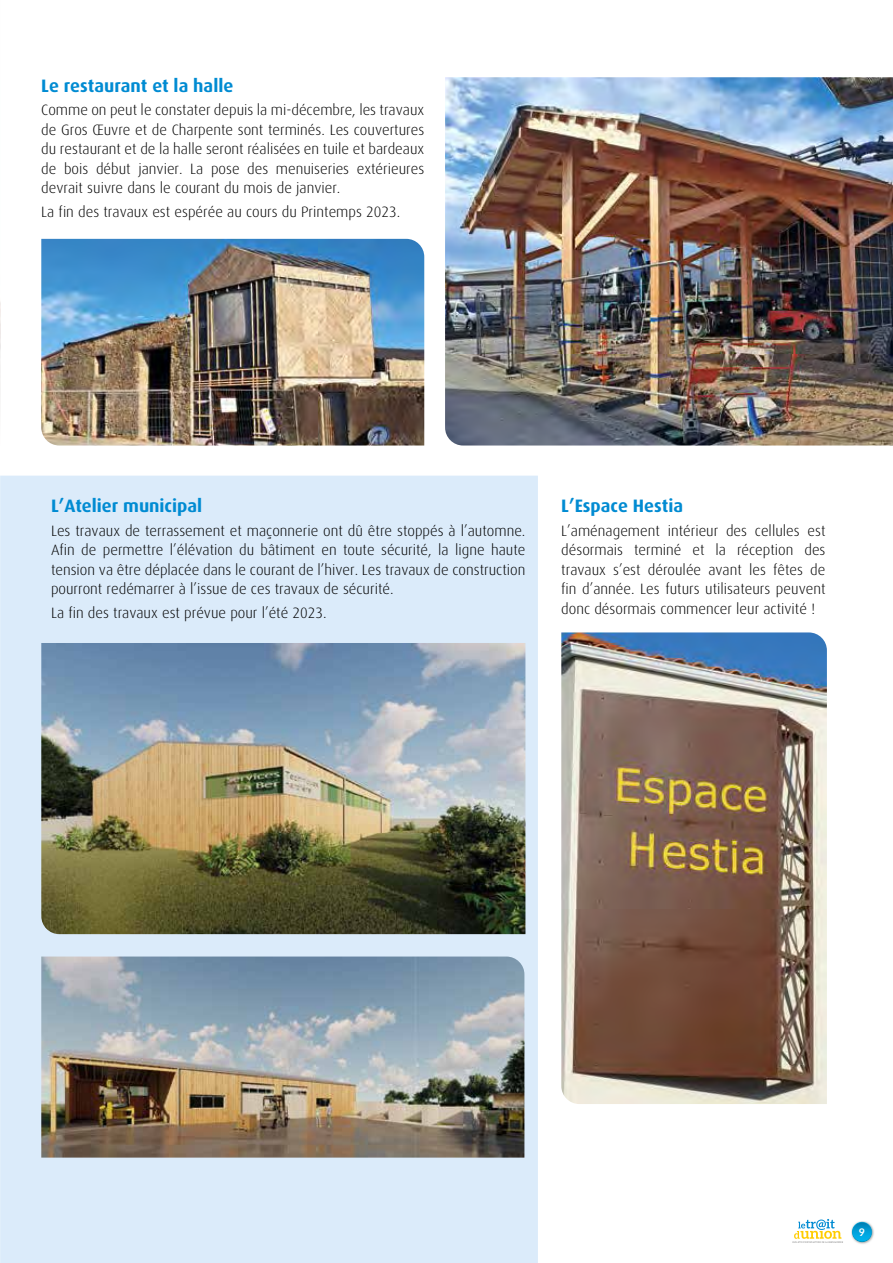
<style>
.page{position:relative;width:893px;height:1263px;background:#fff}
.page>*{position:absolute;margin:0;border:0;box-sizing:border-box;transform-origin:0 0}
.t1{font:700 18px "Dax";color:#008bd2}
.t2{font:300 15px/19.5px "Dax";color:#000;text-align:justify}
.t3{font:700 10.5px "Aleo";color:#fff}
</style>
<div class="page">
<img style="left:0;top:302px;width:1px;height:88px">
<div style="left:0;top:476px;width:538px;height:787px;background:#dbebfa"></div>
<img style="left:851px;top:1221px;width:23px;height:23px">
<img style="left:852px;top:1222px;width:20px;height:20px;border-radius:10px">
<svg style="left:852px;top:1222px;width:20px;height:19px"></svg>
<svg style="left:792px;top:1219px;width:51px;height:24px"></svg>
<img style="left:445px;top:77px;width:448px;height:368px">
<img style="left:41px;top:239px;width:383px;height:206px">
<img style="left:561px;top:632px;width:266px;height:472px">
<img style="left:41px;top:643px;width:484px;height:291px">
<img style="left:41px;top:956px;width:483px;height:201px">
<p class="t1" style="left:41px;top:75px;width:194px">Le restaurant et la halle</p>
<p class="t2" style="left:41px;top:101px;width:384px">Comme on peut le constater depuis la mi-décembre, les travaux de Gros Œuvre et de Charpente sont terminés. Les couvertures du restaurant et de la halle seront réalisées en tuile et bardeaux de bois début janvier. La pose des menuiseries extérieures devrait suivre dans le courant du mois de janvier.</p>
<p class="t2" style="left:41px;top:202px;width:360px">La fin des travaux est espérée au cours du Printemps 2023.</p>
<p class="t1" style="left:51px;top:495px;width:153px">L’Atelier municipal</p>
<p class="t2" style="left:51px;top:521px;width:476px">Les travaux de terrassement et maçonnerie ont dû être stoppés à l’automne.<br>Afin de permettre l’élévation du bâtiment en toute sécurité, la ligne haute tension va être déplacée dans le courant de l’hiver. Les travaux de construction pourront redémarrer à l’issue de ces travaux de sécurité.</p>
<p class="t2" style="left:51px;top:603px;width:277px">La fin des travaux est prévue pour l’été 2023.</p>
<p class="t1" style="left:561px;top:495px;width:123px">L’Espace Hestia</p>
<p class="t2" style="left:561px;top:521px;width:266px">L’aménagement intérieur des cellules est désormais terminé et la réception des travaux s’est déroulée avant les fêtes de fin d’année. Les futurs utilisateurs peuvent donc désormais commencer leur activité !</p>
<p class="t3" style="left:859px;top:1226px;width:7px">9</p>
</div>
